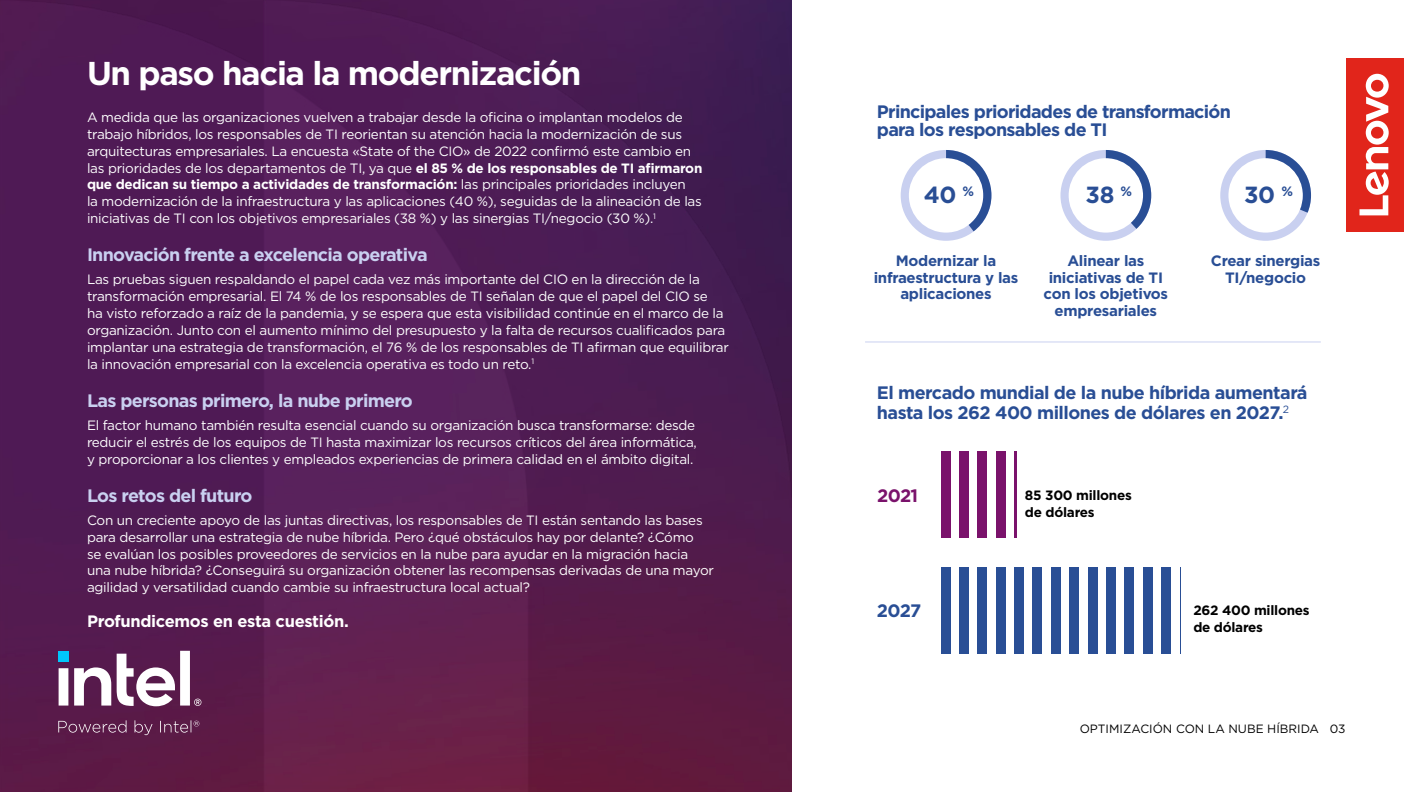
<style>
.page{position:relative;width:1404px;height:792px;background:#fff}
.page>*{position:absolute;margin:0;border:0;box-sizing:border-box;transform-origin:0 0}
.t1{font:700 33px "Gotham";letter-spacing:-.04em;color:#fff}
.t2{font:700 23.25px "Gotham";color:#294e95}
.t3{font:700 18px/19.5px "Gotham";letter-spacing:-.04em;color:#294e95}
.t4{font:700 18px "Gotham";letter-spacing:-.04em;color:#c9d0f0}
.t5{font:700 18px "Gotham";color:#7a126b}
.t6{font:700 16.5px "Gotham";letter-spacing:-.02em;color:#fff}
.t7{font:700 15px/16.5px "Gotham";letter-spacing:-.02em;color:#294e95;text-align:center}
.t8{font:13.5px/16.8px "Gotham";letter-spacing:-.02em;color:#fff}
.t9{font:700 13.5px/16.8px "Gotham";letter-spacing:-.02em;color:#000}
.t10{font:12px "Gotham";color:#000}
.s1{font-weight:700}
</style>
<div class="page">
<img style="left:0;top:0;width:792px;height:792px">
<div style="left:941px;top:451px;width:9px;height:87px;background:#7a126b"></div>
<div style="left:959px;top:451px;width:10px;height:87px;background:#7a126b"></div>
<div style="left:978px;top:451px;width:9px;height:87px;background:#7a126b"></div>
<div style="left:996px;top:451px;width:10px;height:87px;background:#7a126b"></div>
<hr style="left:1014px;top:451px;width:3px;height:87px;background:#7a126b">
<div style="left:941px;top:567px;width:9px;height:86px;background:#294e95"></div>
<div style="left:959px;top:567px;width:10px;height:86px;background:#294e95"></div>
<div style="left:978px;top:567px;width:9px;height:86px;background:#294e95"></div>
<div style="left:996px;top:567px;width:10px;height:86px;background:#294e95"></div>
<div style="left:1014px;top:567px;width:10px;height:86px;background:#294e95"></div>
<div style="left:1033px;top:567px;width:9px;height:86px;background:#294e95"></div>
<div style="left:1051px;top:567px;width:10px;height:86px;background:#294e95"></div>
<div style="left:1069px;top:567px;width:10px;height:86px;background:#294e95"></div>
<div style="left:1088px;top:567px;width:9px;height:86px;background:#294e95"></div>
<div style="left:1106px;top:567px;width:10px;height:86px;background:#294e95"></div>
<div style="left:1124px;top:567px;width:10px;height:86px;background:#294e95"></div>
<div style="left:1143px;top:567px;width:9px;height:86px;background:#294e95"></div>
<div style="left:1161px;top:567px;width:10px;height:86px;background:#294e95"></div>
<hr style="left:1180px;top:567px;width:1px;height:86px;background:#294e95">
<svg style="left:901px;top:150px;width:90px;height:91px"></svg>
<svg style="left:1060px;top:150px;width:91px;height:91px"></svg>
<svg style="left:1220px;top:150px;width:91px;height:91px"></svg>
<hr style="left:865px;top:341px;width:456px;height:1px;background:#c9d0f0">
<div style="left:1346px;top:58px;width:58px;height:173px;background:#e1251b"></div>
<svg style="left:1359px;top:74px;width:30px;height:141px"></svg>
<svg style="left:58px;top:720px;width:141px;height:15px;background:#6f375e"></svg>
<div style="left:58px;top:651px;width:11px;height:11px;background:#00c7fc"></div>
<svg style="left:59px;top:650px;width:142px;height:56px"></svg>
<h1 class="t1" style="left:87px;top:51px;width:496px">Un paso hacia la modernización</h1>
<p class="t8" style="left:87px;top:108px;width:617px">A medida que las organizaciones vuelven a trabajar desde la oficina o implantan modelos de trabajo híbridos, los responsables de TI reorientan su atención hacia la modernización de sus arquitecturas empresariales. La encuesta «State of the CIO» de 2022 confirmó este cambio en las prioridades de los departamentos de TI, ya que <span class="s1">el 85 % de los responsables de TI afirmaron que dedican su tiempo a actividades de transformación:</span> las principales prioridades incluyen<br>la modernización de la infraestructura y las aplicaciones (40 %), seguidas de la alineación de las iniciativas de TI con los objetivos empresariales (38 %) y las sinergias TI/negocio (30 %).<sup>1</sup></p>
<h3 class="t4" style="left:87px;top:243px;width:342px">Innovación frente a excelencia operativa</h3>
<p class="t8" style="left:87px;top:271px;width:643px">Las pruebas siguen respaldando el papel cada vez más importante del CIO en la dirección de la transformación empresarial. El 74 % de los responsables de TI señalan de que el papel del CIO se<br>ha visto reforzado a raíz de la pandemia, y se espera que esta visibilidad continúe en el marco de la organización. Junto con el aumento mínimo del presupuesto y la falta de recursos cualificados para implantar una estrategia de transformación, el 76 % de los responsables de TI afirman que equilibrar la innovación empresarial con la excelencia operativa es todo un reto.<sup>1</sup></p>
<h3 class="t4" style="left:87px;top:389px;width:327px">Las personas primero, la nube primero</h3>
<p class="t8" style="left:87px;top:416px;width:611px">El factor humano también resulta esencial cuando su organización busca transformarse: desde reducir el estrés de los equipos de TI hasta maximizar los recursos críticos del área informática, y proporcionar a los clientes y empleados experiencias de primera calidad en el ámbito digital.</p>
<h3 class="t4" style="left:87px;top:483px;width:167px">Los retos del futuro</h3>
<p class="t8" style="left:87px;top:511px;width:628px">Con un creciente apoyo de las juntas directivas, los responsables de TI están sentando las bases para desarrollar una estrategia de nube híbrida. Pero ¿qué obstáculos hay por delante? ¿Cómo<br>se evalúan los posibles proveedores de servicios en la nube para ayudar en la migración hacia una nube híbrida? ¿Conseguirá su organización obtener las recompensas derivadas de una mayor agilidad y versatilidad cuando cambie su infraestructura local actual?</p>
<p class="t6" style="left:87px;top:609px;width:263px">Profundicemos en esta cuestión.</p>
<h3 class="t3" style="left:877px;top:102px;width:356px;line-height:18px">Principales prioridades de transformación para los responsables de TI</h3>
<h2 class="t2" style="left:924px;top:180px;width:52px">40 <sup>%</sup></h2>
<h2 class="t2" style="left:1086px;top:180px;width:48px">38 <sup>%</sup></h2>
<h2 class="t2" style="left:1244px;top:180px;width:50px">30 <sup>%</sup></h2>
<p class="t7" style="left:874px;top:252px;width:146px">Modernizar la infraestructura y las aplicaciones</p>
<p class="t7" style="left:1044px;top:252px;width:126px">Alinear las iniciativas de TI con los objetivos empresariales</p>
<p class="t7" style="left:1211px;top:252px;width:111px">Crear sinergias<br>TI/negocio</p>
<h3 class="t3" style="left:877px;top:383px;width:432px">El mercado mundial de la nube híbrida aumentará hasta los 262 400 millones de dólares en 2027.<sup>2</sup></h3>
<h3 class="t5" style="left:877px;top:483px;width:42px">2021</h3>
<h3 class="t3" style="left:877px;top:601px;width:46px">2027</h3>
<p class="t9" style="left:1025px;top:487px;width:108px">85 300 millones de dólares</p>
<p class="t9" style="left:1193px;top:602px;width:118px">262 400 millones de dólares</p>
<p class="t10" style="left:1080px;top:721px;width:267px">OPTIMIZACIÓN CON LA NUBE HÍBRIDA 03</p>
</div>
